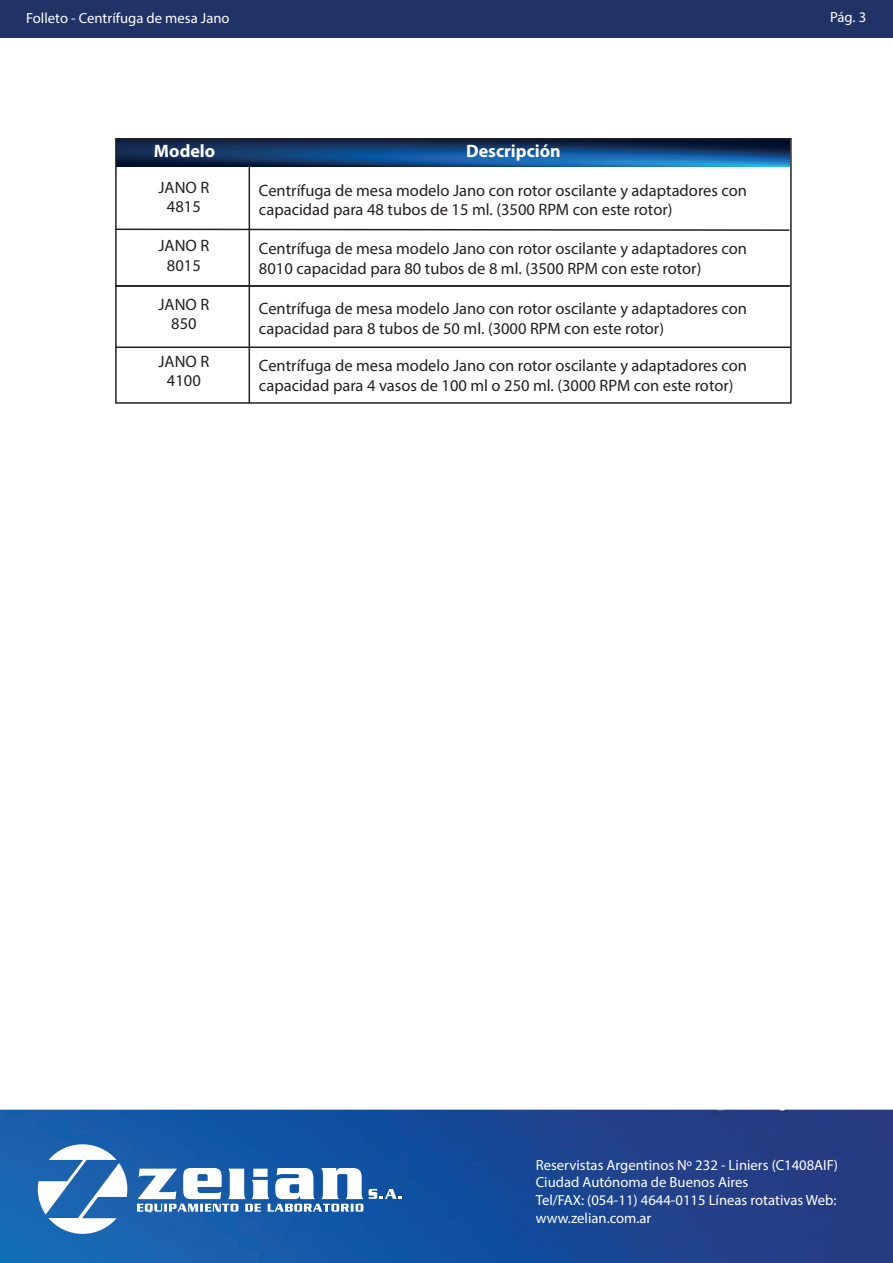
<style>
.page{position:relative;width:893px;height:1263px;background:#fff}
.page>*{position:absolute;margin:0;border:0;box-sizing:border-box;transform-origin:0 0}
.t1{font:700 18px "Myriad Pro";color:#fff}
.t2{font:16.5px/19.5px "Myriad Pro";color:#231f20;text-align:center}
.t3{font:14.7px/17.5px "Myriad Pro";color:#fff}
</style>
<div class="page">
<img style="left:0;top:1109px;width:893px;height:154px">
<svg style="left:369px;top:1189px;width:33px;height:10px"></svg>
<svg style="left:38px;top:1144px;width:89px;height:90px"></svg>
<svg style="left:137px;top:1168px;width:226px;height:45px"></svg>
<div style="left:0;top:0;width:893px;height:38px;background:#213266"></div>
<img style="left:118px;top:141px;width:671px;height:26px">
<div style="left:115px;top:138px;width:677px;height:266px;border:2px solid #231f20"></div>
<svg style="left:115px;top:228px;width:676px;height:4px"></svg>
<hr style="left:115px;top:285px;width:675px;height:2px;background:#231f20">
<hr style="left:249px;top:167px;width:1px;height:236px;background:#231f20">
<hr style="left:116px;top:346px;width:674px;height:2px;background:#231f20">
<p class="t3" style="left:26px;top:9px;width:205px">Folleto - Centrífuga de mesa Jano</p>
<p class="t3" style="left:830px;top:8px;width:38px">Pág. 3</p>
<p class="t1" style="left:154px;top:139px;width:63px">Modelo</p>
<p class="t1" style="left:466px;top:139px;width:96px">Descripción</p>
<p class="t2" style="left:158px;top:177px;width:52px">JANO R<br>4815</p>
<p class="t2" style="left:158px;top:236px;width:52px">JANO R<br>8015</p>
<p class="t2" style="left:158px;top:294px;width:52px">JANO R<br>850</p>
<p class="t2" style="left:158px;top:351px;width:52px">JANO R<br>4100</p>
<p class="t2" style="left:259px;top:180px;width:490px;text-align:left">Centrífuga de mesa modelo Jano con rotor oscilante y adaptadores con capacidad para 48 tubos de 15 ml. (3500 RPM con este rotor)</p>
<p class="t2" style="left:259px;top:239px;width:490px;text-align:left">Centrífuga de mesa modelo Jano con rotor oscilante y adaptadores con<br>8010 capacidad para 80 tubos de 8 ml. (3500 RPM con este rotor)</p>
<p class="t2" style="left:259px;top:299px;width:490px;text-align:left">Centrífuga de mesa modelo Jano con rotor oscilante y adaptadores con capacidad para 8 tubos de 50 ml. (3000 RPM con este rotor)</p>
<p class="t2" style="left:259px;top:356px;width:490px;text-align:left">Centrífuga de mesa modelo Jano con rotor oscilante y adaptadores con capacidad para 4 vasos de 100 ml o 250 ml. (3000 RPM con este rotor)</p>
<p class="t3" style="left:536px;top:1156px;width:304px">Reservistas Argentinos Nº 232 - Liniers (C1408AIF)<br>Ciudad Autónoma de Buenos Aires<br>Tel/FAX: (054-11) 4644-0115 Líneas rotativas Web: www.zelian.com.ar</p>
</div>
